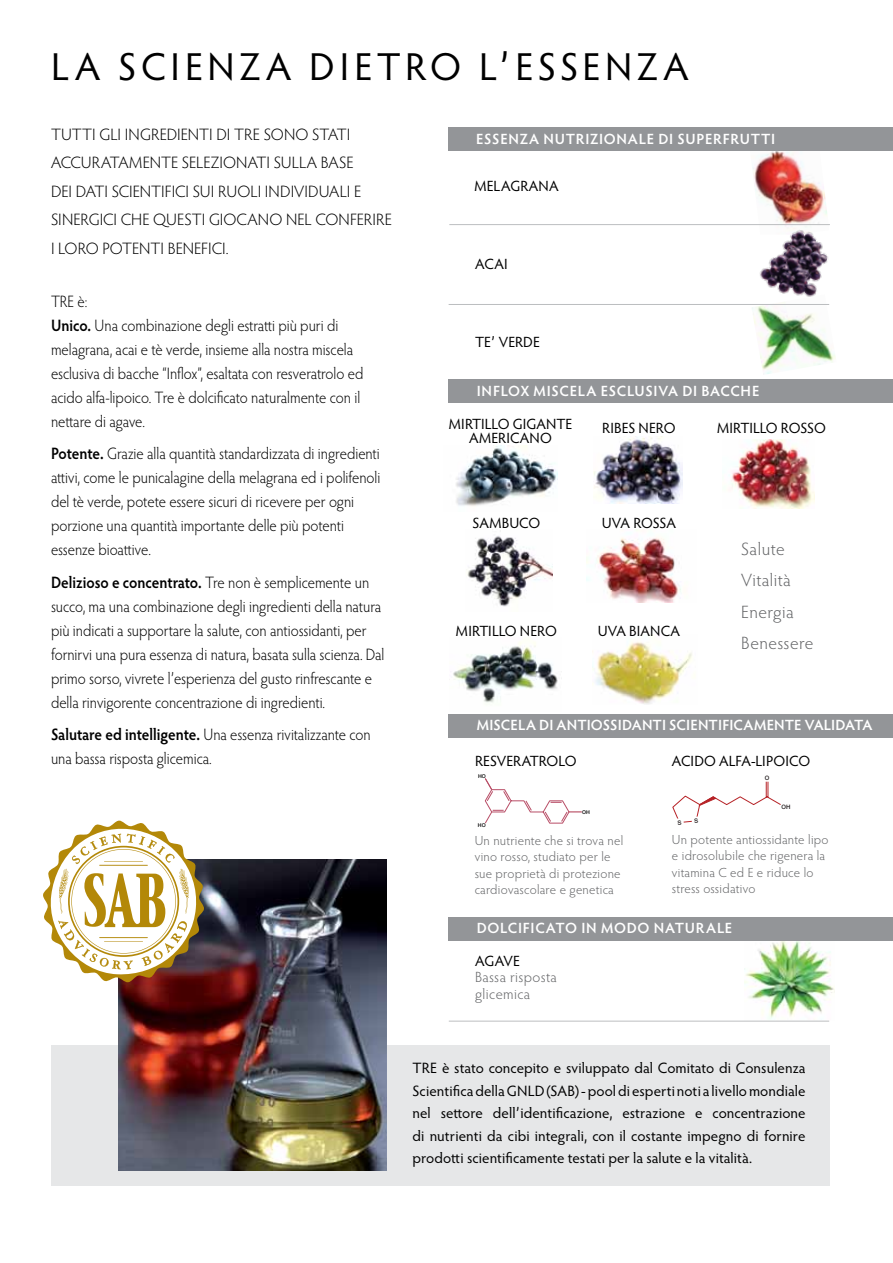
<style>
.page{position:relative;width:893px;height:1263px;background:#fff}
.page>*{position:absolute;margin:0;border:0;box-sizing:border-box;transform-origin:0 0}
.t1{font:39px "Hypatia Sans Pro";letter-spacing:.115em;color:#000}
.t2{font:300 17.85px/31.5px "Hypatia Sans Pro";letter-spacing:.025em;color:#636466}
.t3{font:300 16.5px/24px "Hypatia Sans Pro";color:#000;scale:.91 1}
.t4{font:300 16.5px "Hypatia Sans Pro";color:#000}
.t5{font:15px/22.5px "Hypatia Sans Pro";letter-spacing:.005em;color:#000}
.t6{font:14.85px/13.2px "Hypatia Sans Pro";color:#000;text-align:center}
.t7{font:600 14.85px "Hypatia Sans Pro";letter-spacing:.04em;color:#fff}
.t8{font:600 14.85px "Hypatia Sans Pro";letter-spacing:.01em;color:#fff}
.t9{font:300 14.85px/16.5px "Hypatia Sans Pro";letter-spacing:.025em;color:#636466}
.t10{font:300 13.2px/16.5px "Hypatia Sans Pro";letter-spacing:.02em;color:#636466}
.t11{font:500 6px "Helvetica Neue";color:#1f191a}
.t12{font:500 5.25px "Helvetica Neue";color:#000}
.s1{font-weight:600}
</style>
<div class="page">
<div style="left:51px;top:1045px;width:778px;height:141px;background:#e6e7e8"></div>
<img style="left:749px;top:150px;width:80px;height:72px">
<img style="left:587px;top:529px;width:94px;height:74px">
<img style="left:453px;top:642px;width:105px;height:61px">
<img style="left:456px;top:446px;width:102px;height:60px">
<img style="left:729px;top:439px;width:85px;height:69px">
<img style="left:467px;top:530px;width:86px;height:77px">
<img style="left:593px;top:437px;width:90px;height:67px">
<img style="left:593px;top:641px;width:99px;height:63px">
<img style="left:744px;top:941px;width:91px;height:80px">
<img style="left:760px;top:222px;width:68px;height:72px">
<img style="left:752px;top:294px;width:84px;height:80px">
<svg style="left:484px;top:778px;width:98px;height:46px"></svg>
<hr style="left:449px;top:304px;width:380px;height:1px;background:#bcbec0">
<div style="left:449px;top:917px;width:444px;height:24px;background:#939598"></div>
<hr style="left:449px;top:1021px;width:380px;height:1px;background:#bcbec0">
<hr style="left:449px;top:224px;width:381px;height:1px;background:#bcbec0">
<div style="left:449px;top:127px;width:444px;height:23px;background:#939598"></div>
<div style="left:449px;top:380px;width:444px;height:23px;background:#939598"></div>
<div style="left:449px;top:714px;width:444px;height:23px;background:#939598"></div>
<img style="left:119px;top:859px;width:268px;height:311px">
<svg style="left:43px;top:820px;width:161px;height:162px"></svg>
<svg style="left:672px;top:781px;width:109px;height:42px"></svg>
<h1 class="t1" style="left:51px;top:40px;width:639px">LA SCIENZA DIETRO L’ESSENZA</h1>
<p class="t4" style="left:51px;top:124px;width:20px">Tutti</p>
<p class="t4" style="left:99px;top:124px;width:35px">gli ingredienti</p>
<p class="t4" style="left:216px;top:124px;width:60px">DI Tre sono</p>
<p class="t4" style="left:312px;top:124px;width:9px">stati</p>
<p class="t4" style="left:51px;top:152px;width:11px">accuratamente</p>
<p class="t4" style="left:182px;top:152px;width:9px">selezionati</p>
<p class="t4" style="left:274px;top:152px;width:10px">sulla</p>
<p class="t4" style="left:321px;top:152px;width:17px">base</p>
<p class="t4" style="left:51px;top:181px;width:34px">dei dati</p>
<p class="t4" style="left:112px;top:181px;width:9px">scienti</p>
<p class="t4" style="left:165px;top:181px;width:63px">ficisui ruoli</p>
<p class="t4" style="left:265px;top:181px;width:9px">individuali</p>
<p class="t4" style="left:354px;top:181px;width:7px">e</p>
<p class="t4" style="left:51px;top:209px;width:9px">sinergici</p>
<p class="t4" style="left:121px;top:209px;width:54px">che questi</p>
<p class="t4" style="left:209px;top:209px;width:12px">giocano</p>
<p class="t4" style="left:286px;top:209px;width:10px">nel</p>
<p class="t4" style="left:315px;top:209px;width:12px">con</p>
<p class="t4" style="left:350px;top:209px;width:15px">ferire</p>
<p class="t4" style="left:51px;top:238px;width:18px">i loro</p>
<p class="t4" style="left:103px;top:238px;width:10px">potenti</p>
<p class="t4" style="left:168px;top:238px;width:63px">benefici.</p>
<p class="t3" style="left:51px;top:288px;width:345px">TRE è:<br><span class="s1">Unico.</span> Una combinazione degli estratti più puri di melagrana, acai e tè verde, insieme alla nostra miscela esclusiva di bacche “Inflox”, esaltata con resveratrolo ed acido alfa-lipoico. Tre è dolcificato naturalmente con il nettare di agave.</p>
<p class="t3" style="left:51px;top:441px;width:364px"><span class="s1">Potente.</span> Grazie alla quantità standardizzata di ingredienti attivi, come le punicalagine della melagrana ed i polifenoli del tè verde, potete essere sicuri di ricevere per ogni porzione una quantità importante delle più potenti essenze bioattive.</p>
<p class="t3" style="left:51px;top:570px;width:368px"><span class="s1">Delizioso e concentrato.</span> Tre non è semplicemente un succo, ma una combinazione degli ingredienti della natura più indicati a supportare la salute, con antiossidanti, per fornirvi una pura essenza di natura, basata sulla scienza. Dal primo sorso, vivrete l’esperienza del gusto rinfrescante e della rinvigorente concentrazione di ingredienti.</p>
<p class="t3" style="left:51px;top:722px;width:353px"><span class="s1">Salutare ed intelligente.</span> Una essenza rivitalizzante con una bassa risposta glicemica.</p>
<p class="t7" style="left:476px;top:129px;width:301px">ESSENZA NUTRIZIONALE DI SUPERFRUTTI</p>
<p class="t6" style="left:474px;top:179px;width:86px">MELAGRANA</p>
<p class="t6" style="left:475px;top:257px;width:34px">ACAI</p>
<p class="t6" style="left:475px;top:335px;width:66px">TE’ VERDE</p>
<p class="t7" style="left:477px;top:380px;width:284px">INFLOX MISCELA ESCLUSIVA DI BACCHE</p>
<p class="t6" style="left:449px;top:417px;width:125px">MIRTILLO GIGANTE<br>AMERICANO</p>
<p class="t6" style="left:717px;top:421px;width:110px">MIRTILLO ROSSO</p>
<p class="t6" style="left:602px;top:421px;width:75px">RIBES N ERO</p>
<p class="t6" style="left:472px;top:516px;width:69px">SAMBUCO</p>
<p class="t6" style="left:456px;top:624px;width:102px">MIRTILLO NERO</p>
<p class="t6" style="left:602px;top:516px;width:76px">UVA ROSSA</p>
<p class="t6" style="left:598px;top:624px;width:84px">UVA BIANCA</p>
<p class="t2" style="left:741px;top:532px;width:74px">Salute<br>Vitalità<br>Energia<br>Benessere</p>
<p class="t8" style="left:477px;top:715px;width:397px">MISCELA DI ANTIOSSIDANTI SCIENTIFICAMENTE VALIDATA</p>
<p class="t6" style="left:475px;top:753px;width:103px">RESVERATROLO</p>
<p class="t6" style="left:672px;top:754px;width:140px">ACIDO ALFA-LIPOICO</p>
<p class="t12" style="left:478px;top:773px;width:9px">HO</p>
<p class="t11" style="left:765px;top:774px;width:6px">O</p>
<p class="t12" style="left:582px;top:809px;width:9px">OH</p>
<p class="t11" style="left:782px;top:803px;width:10px">OH</p>
<p class="t12" style="left:478px;top:822px;width:9px">HO</p>
<p class="t10" style="left:475px;top:831px;width:150px">Un nutriente che si trova nel vino rosso, studiato per le sue proprietà di protezione cardiovascolare e genetica</p>
<p class="t10" style="left:672px;top:831px;width:158px">Un potente antiossidante lipo e idrosolubile che rigenera la vitamina C ed E e riduce lo stress ossidativo</p>
<p class="t7" style="left:477px;top:918px;width:257px">DOLCIFICATO IN MODO NATURALE</p>
<p class="t6" style="left:475px;top:954px;width:46px">AGAVE</p>
<p class="t9" style="left:475px;top:969px;width:83px">Bassa risposta glicemica</p>
<p class="t5" style="left:412px;top:1056px;width:395px">TRE è stato concepito e sviluppato dal Comitato di Consulenza<br>Scientifica della GNLD</p>
<p class="t5" style="left:412px;top:1079px;width:395px;text-align:justify;text-indent:134px">(SAB) - pool di esperti noti a livello mondiale nel settore dell’identificazione, estrazione e concentrazione di nutrienti da cibi integrali, con il costante impegno di fornire prodotti scientificamente testati per la salute e la vitalità.</p>
</div>
